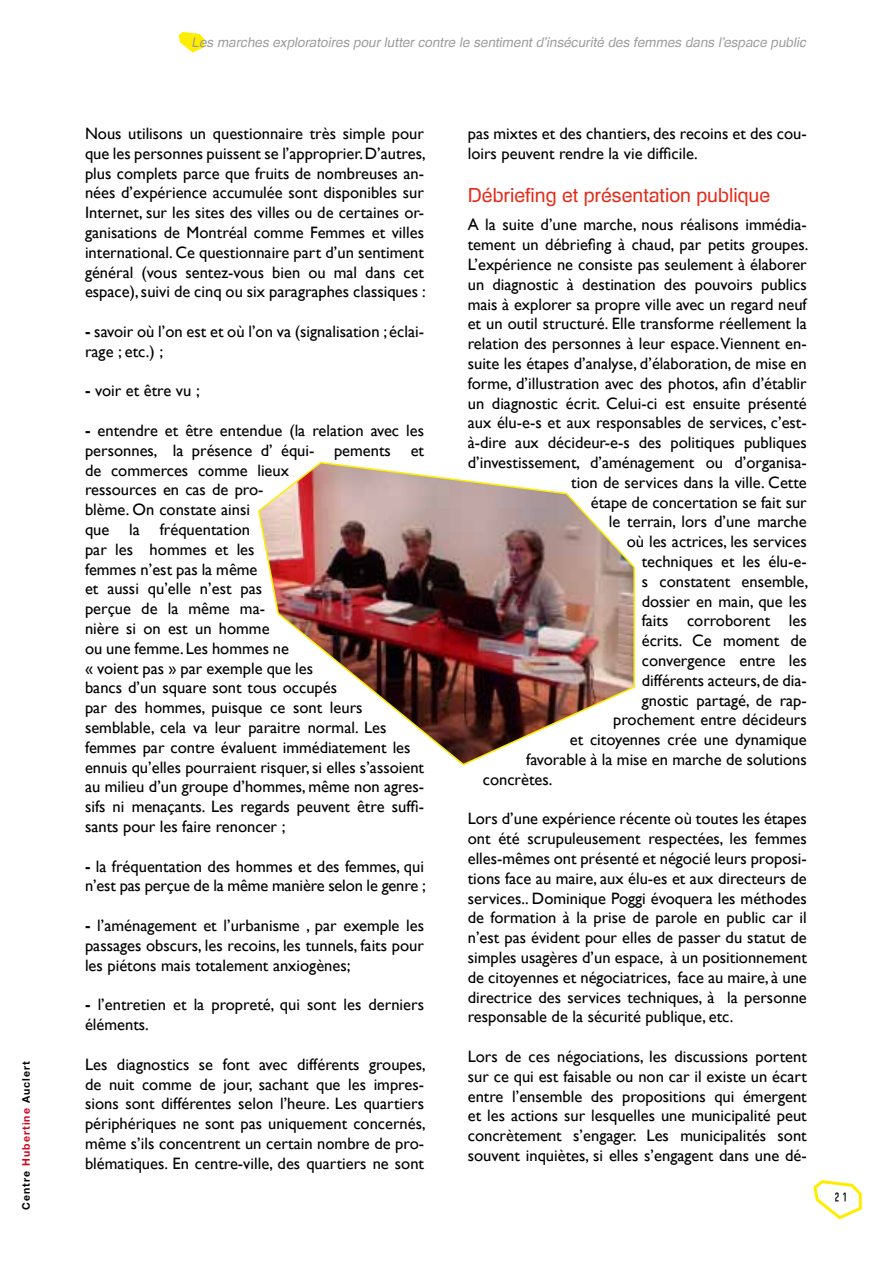
<style>
.page{position:relative;width:893px;height:1263px;background:#fff}
.page>*{position:absolute;margin:0;border:0;box-sizing:border-box;transform-origin:0 0}
.t1{font:19.5px "Foobar Pro";color:#e42a18}
.t2{font:16.5px/19.8px "Gill Sans";color:#000;text-align:justify}
.t3{font:italic 13.5px "Foobar Pro";color:#9c9c9c}
.t4{font:12px "Pixochrome";color:#000}
.t5{font:700 10.5px "Helvetica Neue";letter-spacing:.1em;color:#000}
.s1{color:#cd071e}
.s2{font-weight:700}
</style>
<div class="page">
<svg style="left:179px;top:32px;width:25px;height:21px"></svg>
<svg style="left:813px;top:1180px;width:49px;height:40px"></svg>
<img style="left:258px;top:461px;width:377px;height:305px">
<p class="t5" style="left:20px;top:1210px;width:150px;rotate:-90deg">Centre <span class="s1">Hubertine</span> Auclert</p>
<p class="t3" style="left:192px;top:35px;width:619px">Les marches exploratoires pour lutter contre le sentiment d’insécurité des femmes dans l’espace public</p>
<p class="t2" style="left:85px;top:124px;width:342px">Nous utilisons un questionnaire très simple pour que les personnes puissent se l’approprier. D’autres, plus complets parce que fruits de nombreuses an&shy;nées d’expérience accumulée sont disponibles sur Internet, sur les sites des villes ou de certaines or&shy;ganisations de Montréal comme Femmes et villes international. Ce questionnaire part d’un sentiment général (vous sentez-vous bien ou mal dans cet espace), suivi de cinq ou six paragraphes classiques :</p>
<p class="t2" style="left:85px;top:322px;width:340px"><span class="s2">-</span> savoir où l’on est et où l’on va (signalisation ; éclai&shy;rage ; etc.) ;</p>
<p class="t2" style="left:85px;top:381px;width:116px"><span class="s2">-</span> voir et être vu ;</p>
<p class="t2" style="left:85px;top:421px;width:341px;text-align:left"><span class="s2">-</span> entendre et être entendue (la relation avec les personnes, la présence d’ équi- pements et de commerces comme lieux<br>ressources en cas de pro-<br>blème. On constate ainsi<br>que la fréquentation<br>par les hommes et les<br>femmes n’est pas la même<br>et aussi qu’elle n’est pas<br>perçue de la même ma-<br>nière si on est un homme<br>ou une femme. Les hommes ne<br>« voient pas » par exemple que les<br>bancs d’un square sont tous occupés<br>par des hommes, puisque ce sont leurs semblable, cela va leur paraitre normal. Les femmes par contre évaluent immédiatement les ennuis qu’elles pourraient risquer, si elles s’assoient au milieu d’un groupe d’hommes, même non agres&shy;sifs ni menaçants. Les regards peuvent être suffi&shy;sants pour les faire renoncer ;</p>
<p class="t2" style="left:85px;top:856px;width:342px"><span class="s2">-</span> la fréquentation des hommes et des femmes, qui n’est pas perçue de la même manière selon le genre ;</p>
<p class="t2" style="left:85px;top:916px;width:341px"><span class="s2">-</span> l’aménagement et l’urbanisme , par exemple les passages obscurs, les recoins, les tunnels, faits pour les piétons mais totalement anxiogènes;</p>
<p class="t2" style="left:85px;top:995px;width:340px"><span class="s2">-</span> l’entretien et la propreté, qui sont les derniers éléments.</p>
<p class="t2" style="left:85px;top:1054px;width:342px">Les diagnostics se font avec différents groupes, de nuit comme de jour, sachant que les impres&shy;sions sont différentes selon l’heure. Les quartiers périphériques ne sont pas uniquement concernés, même s’ils concentrent un certain nombre de pro&shy;blématiques. En centre-ville, des quartiers ne sont</p>
<p class="t2" style="left:468px;top:124px;width:340px">pas mixtes et des chantiers, des recoins et des cou&shy;loirs peuvent rendre la vie difficile.</p>
<p class="t1" style="left:468px;top:184px;width:304px">Débriefing et présentation publique</p>
<p class="t2" style="left:468px;top:215px;width:340px">A la suite d’une marche, nous réalisons immédia-</p>
<p class="t2" style="left:468px;top:235px;width:342px">tement un débriefing à chaud, par petits groupes.</p>
<p class="t2" style="left:468px;top:255px;width:340px">L’expérience ne consiste pas seulement à élaborer</p>
<p class="t2" style="left:468px;top:275px;width:340px">un diagnostic à destination des pouvoirs publics</p>
<p class="t2" style="left:468px;top:294px;width:340px">mais à explorer sa propre ville avec un regard neuf</p>
<p class="t2" style="left:468px;top:314px;width:340px">et un outil structuré. Elle transforme réellement la</p>
<p class="t2" style="left:468px;top:334px;width:340px">relation des personnes à leur espace. Viennent en-</p>
<p class="t2" style="left:468px;top:354px;width:340px">suite les étapes d’analyse, d’élaboration, de mise en</p>
<p class="t2" style="left:468px;top:374px;width:340px">forme, d’illustration avec des photos, afin d’établir</p>
<p class="t2" style="left:468px;top:393px;width:340px">un diagnostic écrit. Celui-ci est ensuite présenté</p>
<p class="t2" style="left:468px;top:413px;width:340px">aux élu-e-s et aux responsables de services, c’est-</p>
<p class="t2" style="left:468px;top:433px;width:341px">à-dire aux décideur-e-s des politiques publiques</p>
<p class="t2" style="left:468px;top:453px;width:340px">d’investissement, d’aménagement ou d’organisa-</p>
<p class="t2" style="left:571px;top:473px;width:237px">tion de services dans la ville. Cette</p>
<p class="t2" style="left:591px;top:492px;width:218px">étape de concertation se fait sur</p>
<p class="t2" style="left:609px;top:512px;width:199px">le terrain, lors d’une marche</p>
<p class="t2" style="left:627px;top:532px;width:181px">où les actrices, les services</p>
<p class="t2" style="left:642px;top:552px;width:166px">techniques et les élu-e-</p>
<p class="t2" style="left:642px;top:572px;width:168px">s constatent ensemble,</p>
<p class="t2" style="left:642px;top:591px;width:166px">dossier en main, que les</p>
<p class="t2" style="left:642px;top:611px;width:166px">faits corroborent les</p>
<p class="t2" style="left:642px;top:631px;width:167px">écrits. Ce moment de</p>
<p class="t2" style="left:642px;top:651px;width:167px">convergence entre les</p>
<p class="t2" style="left:642px;top:671px;width:167px">différents acteurs, de dia-</p>
<p class="t2" style="left:642px;top:690px;width:166px">gnostic partagé, de rap-</p>
<p class="t2" style="left:613px;top:710px;width:195px">prochement entre décideurs</p>
<p class="t2" style="left:570px;top:730px;width:238px">et citoyennes crée une dynamique</p>
<p class="t2" style="left:526px;top:750px;width:282px">favorable à la mise en marche de solutions</p>
<p class="t2" style="left:483px;top:770px;width:71px">concrètes.</p>
<p class="t2" style="left:468px;top:809px;width:341px">Lors d’une expérience récente où toutes les étapes ont été scrupuleusement respectées, les femmes elles-mêmes ont présenté et négocié leurs proposi&shy;tions face au maire, aux élu-es et aux directeurs de services.. Dominique Poggi évoquera les méthodes de formation à la prise de parole en public car il n’est pas évident pour elles de passer du statut de simples usagères d’un espace, à un positionnement de citoyennes et négociatrices, face au maire, à une directrice des services techniques, à la personne responsable de la sécurité publique, etc.</p>
<p class="t2" style="left:468px;top:1047px;width:341px">Lors de ces négociations, les discussions portent sur ce qui est faisable ou non car il existe un écart entre l’ensemble des propositions qui émergent et les actions sur lesquelles une municipalité peut concrètement s’engager. Les municipalités sont souvent inquiètes, si elles s’engagent dans une dé-</p>
<p class="t4" style="left:833px;top:1191px;width:16px">21</p>
</div>
